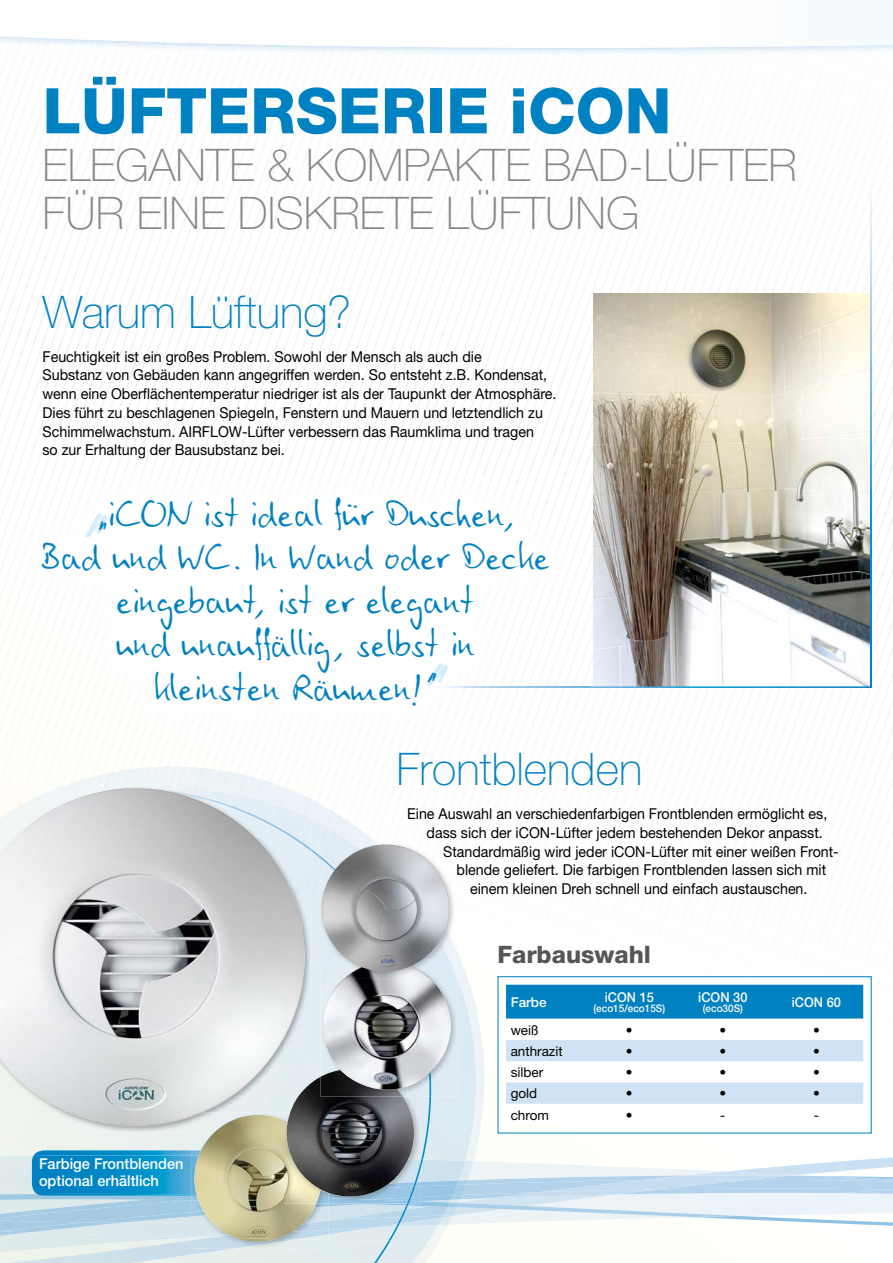
<style>
.page{position:relative;width:893px;height:1263px;background:#fff}
.page>*{position:absolute;margin:0;border:0;box-sizing:border-box;transform-origin:0 0}
.t1{font:800 63px "Helvetica Neue LT";color:#0081c2}
.t2{font:100 45px/48px "Helvetica Neue LT";color:#868786}
.t3{font:100 45px "Helvetica Neue LT";color:#0081c2}
.t4{font:42px/43.5px "Ego LT";color:#0081c2;text-align:center}
.t5{font:800 24px "Helvetica Neue LT";color:#565655}
.t6{font:15px/18.8px "Helvetica Neue LT";color:#000;scale:.95 1}
.t7{font:500 15px/16.5px "Helvetica Neue LT";color:#fff}
.t8{font:13.5px "Helvetica Neue LT";color:#000}
.t9{font:500 13.5px "Helvetica Neue LT";color:#fff;scale:.95 1}
.t10{font:500 13.5px "Helvetica Neue LT";color:#fff}
.t11{font:500 10.5px "Helvetica Neue LT";color:#fff;scale:.95 1}
</style>
<div class="page">
<img style="left:0;top:48px;width:893px;height:1129px">
<img style="left:0;top:513px;width:52px;height:272px">
<img style="left:52px;top:745px;width:105px;height:40px">
<img style="left:157px;top:745px;width:178px;height:21px">
<img style="left:340px;top:773px;width:61px;height:52px">
<img style="left:375px;top:825px;width:93px;height:52px">
<img style="left:455px;top:877px;width:123px;height:156px">
<img style="left:578px;top:963px;width:53px;height:198px">
<img style="left:630px;top:1133px;width:53px;height:28px">
<img style="left:484px;top:1033px;width:94px;height:128px">
<img style="left:683px;top:1133px;width:52px;height:28px">
<img style="left:735px;top:1133px;width:106px;height:43px">
<img style="left:841px;top:1171px;width:52px;height:5px">
<img style="left:857px;top:1176px;width:36px;height:1px">
<img style="left:833px;top:1157px;width:60px;height:14px">
<img style="left:820px;top:1162px;width:24px;height:13px">
<img style="left:473px;top:1161px;width:347px;height:15px">
<img style="left:798px;top:1181px;width:70px;height:7px">
<img style="left:798px;top:1176px;width:59px;height:5px">
<img style="left:798px;top:1188px;width:95px;height:5px">
<img style="left:468px;top:1171px;width:330px;height:32px">
<img style="left:492px;top:1175px;width:298px;height:23px">
<img style="left:585px;top:1193px;width:308px;height:23px">
<img style="left:841px;top:1191px;width:33px;height:2px">
<img style="left:468px;top:1203px;width:272px;height:14px">
<img style="left:64px;top:766px;width:276px;height:49px">
<img style="left:311px;top:815px;width:64px;height:27px">
<img style="left:455px;top:947px;width:29px;height:214px">
<img style="left:465px;top:1161px;width:8px;height:19px">
<img style="left:442px;top:1217px;width:11px;height:8px">
<svg style="left:448px;top:1180px;width:20px;height:37px"></svg>
<img style="left:311px;top:819px;width:40px;height:30px">
<div style="left:0;top:1133px;width:192px;height:23px;background:#edf3ed"></div>
<img style="left:0;top:1156px;width:32px;height:38px">
<img style="left:0;top:1220px;width:83px;height:11px">
<img style="left:1px;top:1222px;width:122px;height:10px">
<img style="left:329px;top:1217px;width:67px;height:13px">
<img style="left:0;top:1194px;width:396px;height:11px">
<img style="left:431px;top:978px;width:45px;height:183px">
<img style="left:390px;top:1225px;width:48px;height:16px">
<img style="left:421px;top:1159px;width:44px;height:23px">
<img style="left:421px;top:1186px;width:36px;height:11px">
<img style="left:421px;top:1180px;width:38px;height:6px">
<img style="left:421px;top:1195px;width:32px;height:6px">
<img style="left:421px;top:1207px;width:27px;height:10px">
<img style="left:421px;top:1224px;width:21px;height:3px">
<img style="left:421px;top:1215px;width:23px;height:9px">
<img style="left:311px;top:849px;width:120px;height:310px">
<svg style="left:421px;top:1159px;width:2px;height:9px"></svg>
<img style="left:389px;top:1227px;width:9px;height:14px">
<img style="left:0;top:785px;width:311px;height:71px">
<img style="left:168px;top:790px;width:143px;height:1px">
<img style="left:256px;top:851px;width:55px;height:37px">
<img style="left:259px;top:887px;width:52px;height:225px">
<img style="left:0;top:1059px;width:52px;height:74px">
<img style="left:207px;top:1071px;width:53px;height:41px">
<img style="left:52px;top:1104px;width:156px;height:29px">
<img style="left:0;top:788px;width:168px;height:31px">
<img style="left:165px;top:791px;width:146px;height:60px">
<img style="left:47px;top:788px;width:84px;height:25px">
<img style="left:32px;top:1150px;width:160px;height:45px">
<img style="left:37px;top:1194px;width:155px;height:2px">
<img style="left:192px;top:1133px;width:2px;height:17px">
<img style="left:192px;top:1216px;width:137px;height:3px">
<img style="left:192px;top:1203px;width:137px;height:13px">
<img style="left:192px;top:1219px;width:137px;height:18px">
<img style="left:227px;top:1220px;width:102px;height:15px">
<img style="left:192px;top:1112px;width:92px;height:21px">
<svg style="left:192px;top:1112px;width:10px;height:4px"></svg>
<img style="left:192px;top:1155px;width:7px;height:40px">
<svg style="left:192px;top:1195px;width:11px;height:17px"></svg>
<img style="left:194px;top:1117px;width:46px;height:68px">
<img style="left:311px;top:1066px;width:110px;height:93px">
<img style="left:389px;top:1159px;width:32px;height:23px">
<img style="left:329px;top:1187px;width:67px;height:11px">
<img style="left:382px;top:1182px;width:14px;height:6px">
<img style="left:371px;top:1197px;width:25px;height:1px">
<img style="left:338px;top:1198px;width:58px;height:5px">
<img style="left:415px;top:1161px;width:6px;height:21px">
<svg style="left:396px;top:1182px;width:25px;height:45px"></svg>
<img style="left:284px;top:1066px;width:27px;height:46px">
<svg style="left:316px;top:1189px;width:22px;height:15px"></svg>
<img style="left:284px;top:1120px;width:37px;height:83px">
<img style="left:285px;top:1079px;width:32px;height:83px">
<svg style="left:455px;top:959px;width:2px;height:14px"></svg>
<img style="left:421px;top:973px;width:36px;height:123px">
<img style="left:429px;top:1072px;width:2px;height:24px">
<img style="left:320px;top:978px;width:24px;height:88px">
<img style="left:320px;top:1066px;width:101px;height:30px">
<img style="left:320px;top:1070px;width:83px;height:26px">
<img style="left:323px;top:978px;width:21px;height:66px">
<img style="left:449px;top:842px;width:6px;height:117px">
<img style="left:319px;top:855px;width:3px;height:104px">
<img style="left:320px;top:959px;width:135px;height:19px">
<img style="left:344px;top:973px;width:86px;height:5px">
<img style="left:322px;top:844px;width:127px;height:129px">
<svg style="left:497px;top:976px;width:375px;height:157px"></svg>
<svg style="left:506px;top:985px;width:357px;height:140px"></svg>
<img style="left:594px;top:293px;width:276px;height:393px">
<img style="left:589px;top:686px;width:281px;height:2px">
<img style="left:870px;top:179px;width:2px;height:509px">
<img style="left:3px;top:457px;width:479px;height:143px">
<img style="left:482px;top:457px;width:107px;height:288px">
<img style="left:297px;top:600px;width:186px;height:49px">
<img style="left:297px;top:649px;width:186px;height:48px">
<img style="left:297px;top:697px;width:186px;height:48px">
<img style="left:3px;top:516px;width:294px;height:229px">
<img style="left:43px;top:457px;width:241px;height:1px">
<img style="left:86px;top:513px;width:21px;height:24px">
<img style="left:427px;top:663px;width:21px;height:23px">
<img style="left:0;top:1232px;width:192px;height:20px">
<img style="left:0;top:1231px;width:29px;height:5px">
<img style="left:390px;top:1241px;width:39px;height:22px">
<img style="left:374px;top:1241px;width:16px;height:22px">
<img style="left:192px;top:1237px;width:104px;height:11px">
<img style="left:237px;top:1238px;width:40px;height:4px">
<h1 class="t1" style="left:43px;top:73px;width:630px">LÜFTERSERIE iCON</h1>
<h2 class="t2" style="left:43px;top:141px;width:756px">ELEGANTE &amp; KOMPAKTE BAD-LÜFTER<br>FÜR EINE DISKRETE LÜFTUNG</h2>
<h2 class="t3" style="left:43px;top:287px;width:310px">Warum Lüftung?</h2>
<p class="t6" style="left:43px;top:347px;width:542px">Feuchtigkeit ist ein großes Problem. Sowohl der Mensch als auch die<br>Substanz von Gebäuden kann angegriffen werden. So entsteht z.B. Kondensat, wenn eine Oberflächentemperatur niedriger ist als der Taupunkt der Atmosphäre.<br>Dies führt zu beschlagenen Spiegeln, Fenstern und Mauern und letztendlich zu Schimmelwachstum. AIRFLOW-Lüfter verbessern das Raumklima und tragen<br>so zur Erhaltung der Bausubstanz bei.</p>
<h3 class="t4" style="left:41px;top:489px;width:511px">„iCON ist ideal für Duschen,<br>Bad und WC. In Wand oder Decke eingebaut, ist er elegant<br>und unauffällig, selbst in<br>kleinsten Räumen!“</h3>
<h2 class="t3" style="left:396px;top:743px;width:247px">Frontblenden</h2>
<p class="t6" style="left:407px;top:804px;width:444px">Eine Auswahl an verschiedenfarbigen Frontblenden ermöglicht es,</p>
<p class="t6" style="left:427px;top:823px;width:419px">dass sich der iCON-Lüfter jedem bestehenden Dekor anpasst.</p>
<p class="t6" style="left:443px;top:842px;width:418px">Standardmäßig wird jeder iCON-Lüfter mit einer weißen Front-</p>
<p class="t6" style="left:457px;top:860px;width:390px">blende geliefert. Die farbigen Frontblenden lassen sich mit</p>
<p class="t6" style="left:470px;top:879px;width:357px">einem kleinen Dreh schnell und einfach austauschen.</p>
<h3 class="t5" style="left:497px;top:941px;width:155px">Farbauswahl</h3>
<p class="t10" style="left:511px;top:994px;width:38px">Farbe</p>
<p class="t9" style="left:605px;top:989px;width:53px">iCON 15</p>
<p class="t11" style="left:593px;top:1002px;width:77px">(eco15/eco15S)</p>
<p class="t9" style="left:698px;top:989px;width:53px">iCON 30</p>
<p class="t11" style="left:703px;top:1002px;width:44px">(eco30S)</p>
<p class="t9" style="left:792px;top:994px;width:53px">iCON 60</p>
<p class="t7" style="left:39px;top:1155px;width:146px">Farbige Frontblenden optional erhältlich</p>
<p class="t8" style="left:511px;top:1022px;width:29px">weiß</p>
<p class="t8" style="left:626px;top:1022px;width:8px">•</p>
<p class="t8" style="left:719px;top:1022px;width:8px">•</p>
<p class="t8" style="left:813px;top:1022px;width:8px">•</p>
<p class="t8" style="left:511px;top:1043px;width:53px">anthrazit</p>
<p class="t8" style="left:626px;top:1043px;width:8px">•</p>
<p class="t8" style="left:719px;top:1043px;width:8px">•</p>
<p class="t8" style="left:813px;top:1043px;width:8px">•</p>
<p class="t8" style="left:511px;top:1064px;width:34px">silber</p>
<p class="t8" style="left:626px;top:1064px;width:8px">•</p>
<p class="t8" style="left:719px;top:1064px;width:8px">•</p>
<p class="t8" style="left:813px;top:1064px;width:8px">•</p>
<p class="t8" style="left:511px;top:1085px;width:28px">gold</p>
<p class="t8" style="left:626px;top:1085px;width:8px">•</p>
<p class="t8" style="left:719px;top:1085px;width:8px">•</p>
<p class="t8" style="left:813px;top:1085px;width:8px">•</p>
<p class="t8" style="left:511px;top:1107px;width:40px">chrom</p>
<p class="t8" style="left:626px;top:1107px;width:8px">•</p>
<p class="t8" style="left:720px;top:1107px;width:7px">-</p>
<p class="t8" style="left:814px;top:1107px;width:7px">-</p>
</div>
